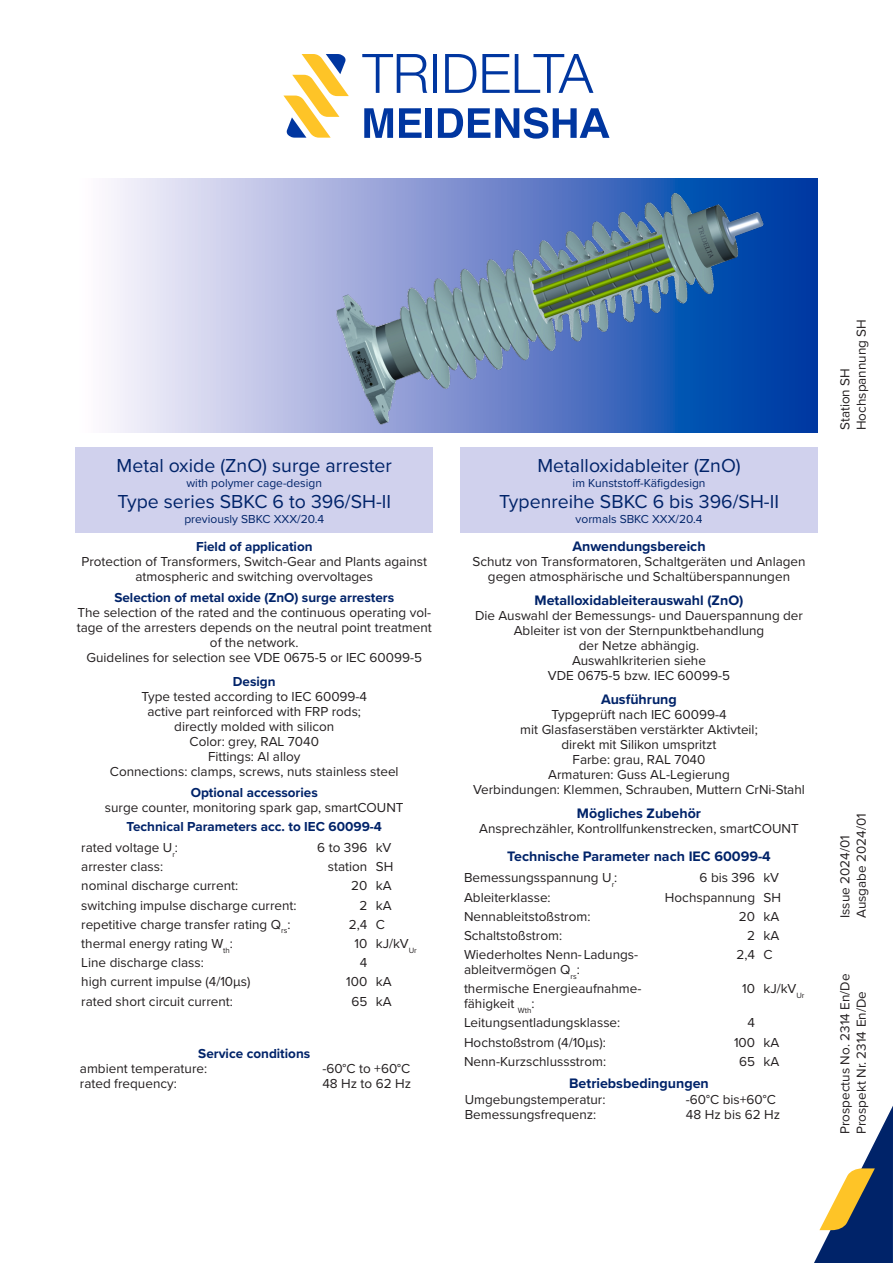
<style>
.page{position:relative;width:893px;height:1263px;background:#fff}
.page>*{position:absolute;margin:0;border:0;box-sizing:border-box;transform-origin:0 0}
.Produktreihe{font:19.5px "Proxima Nova";color:#002369}
.Zwischenüberschrift{font:700 14.25px "Proxima Nova";color:#002369}
.Text{font:700 14.25px "Proxima Nova";color:#002369}
.Text-2{font:13.5px/15px "Proxima Nova";color:#231f20;text-align:center}
.Zwischenüberschrift-2{font:700 13.5px "Proxima Nova";color:#002369}
.Tabelle{font:13.5px/15px "Proxima Nova";color:#231f20}
.Einf__Abs{font:13.5px "Proxima Nova";color:#231f20}
.Zwischenüberschrift-3{font:13.5px "Proxima Nova";color:#231f20}
.Produktreihe-2{font:12px "Proxima Nova";color:#002369}
</style>
<div class="page">
<svg style="left:814px;top:1106px;width:79px;height:157px"></svg>
<svg style="left:362px;top:54px;width:65px;height:39px"></svg>
<hr style="left:433px;top:54px;width:4px;height:39px;background:#0036a0">
<svg style="left:445px;top:54px;width:31px;height:39px"></svg>
<svg style="left:482px;top:54px;width:111px;height:39px"></svg>
<svg style="left:364px;top:108px;width:29px;height:30px"></svg>
<svg style="left:399px;top:108px;width:23px;height:30px"></svg>
<div style="left:426px;top:108px;width:6px;height:30px;background:#0036a0"></div>
<svg style="left:438px;top:107px;width:171px;height:32px"></svg>
<svg style="left:283px;top:54px;width:66px;height:84px"></svg>
<svg style="left:111px;top:179px;width:706px;height:253px;background:#d6d8ef"></svg>
<img style="left:275px;top:178px;width:539px;height:255px">
<div style="left:460px;top:447px;width:358px;height:85px;background:#d0d1ed"></div>
<div style="left:76px;top:447px;width:357px;height:85px;background:#d0d1ed"></div>
<p class="Produktreihe" style="left:117px;top:451px;width:277px">Metal oxide (ZnO) surge arrester</p>
<p class="Produktreihe-2" style="left:186px;top:474px;width:137px">with polymer cage-design</p>
<p class="Produktreihe" style="left:117px;top:487px;width:275px">Type series SBKC 6 to 396/SH-II</p>
<p class="Produktreihe-2" style="left:184px;top:510px;width:141px">previously SBKC XXX/20.4</p>
<p class="Zwischenüberschrift-2" style="left:196px;top:536px;width:118px">Field of application</p>
<p class="Text-2" style="left:81px;top:553px;width:347px">Protection of Transformers, Switch-Gear and Plants against atmospheric and switching overvoltages</p>
<p class="Zwischenüberschrift-2" style="left:114px;top:587px;width:281px">Selection of metal oxide (ZnO) surge arresters</p>
<p class="Text-2" style="left:77px;top:604px;width:356px">The selection of the rated and the continuous operating vol&shy;tage of the arresters depends on the neutral point treatment of the network.</p>
<p class="Text-2" style="left:87px;top:649px;width:337px">Guidelines for selection see VDE 0675-5 or IEC 60099-5</p>
<p class="Zwischenüberschrift-2" style="left:233px;top:671px;width:44px">Design</p>
<p class="Text-2" style="left:141px;top:688px;width:227px">Type tested according to IEC 60099-4</p>
<p class="Text-2" style="left:147px;top:703px;width:215px">active part reinforced with FRP rods;</p>
<p class="Text-2" style="left:174px;top:718px;width:162px">directly molded with silicon</p>
<p class="Text-2" style="left:190px;top:733px;width:131px">Color: grey, RAL 7040</p>
<p class="Text-2" style="left:208px;top:748px;width:94px">Fittings: Al alloy</p>
<p class="Text-2" style="left:110px;top:763px;width:290px">Connections: clamps, screws, nuts stainless steel</p>
<p class="Zwischenüberschrift-2" style="left:191px;top:782px;width:129px">Optional accessories</p>
<p class="Text-2" style="left:105px;top:799px;width:300px">surge counter, monitoring spark gap, smartCOUNT</p>
<p class="Zwischenüberschrift-2" style="left:127px;top:817px;width:257px">Technical Parameters acc. to IEC 60099-4</p>
<p class="Text-2" style="left:81px;top:839px;width:98px">rated voltage U<sub>r</sub>:</p>
<p class="Text-2" style="left:317px;top:839px;width:52px">6 to 396</p>
<p class="Text-2" style="left:376px;top:839px;width:17px">kV</p>
<p class="Text-2" style="left:81px;top:859px;width:83px">arrester class:</p>
<p class="Text-2" style="left:328px;top:859px;width:41px">station</p>
<p class="Text-2" style="left:376px;top:859px;width:19px">SH</p>
<p class="Text-2" style="left:81px;top:878px;width:158px">nominal discharge current:</p>
<p class="Text-2" style="left:351px;top:878px;width:18px">20</p>
<p class="Text-2" style="left:376px;top:878px;width:17px">kA</p>
<p class="Text-2" style="left:81px;top:897px;width:217px">switching impulse discharge current:</p>
<p class="Text-2" style="left:359px;top:897px;width:9px">2</p>
<p class="Text-2" style="left:376px;top:897px;width:17px">kA</p>
<p class="Text-2" style="left:81px;top:916px;width:211px">repetitive charge transfer rating Q<sub>rs</sub>:</p>
<p class="Text-2" style="left:349px;top:916px;width:20px">2,4</p>
<p class="Text-2" style="left:376px;top:916px;width:11px">C</p>
<p class="Text-2" style="left:81px;top:935px;width:153px">thermal energy rating W<sub>th</sub>:</p>
<p class="Text-2" style="left:355px;top:935px;width:14px">10</p>
<p class="Text-2" style="left:376px;top:935px;width:42px">kJ/kV<sub>Ur</sub></p>
<p class="Text-2" style="left:81px;top:954px;width:124px">Line discharge class:</p>
<p class="Text-2" style="left:360px;top:954px;width:9px">4</p>
<p class="Text-2" style="left:81px;top:974px;width:171px">high current impulse (4/10µs)</p>
<p class="Text-2" style="left:346px;top:974px;width:23px">100</p>
<p class="Text-2" style="left:376px;top:974px;width:17px">kA</p>
<p class="Text-2" style="left:81px;top:993px;width:153px">rated short circuit current:</p>
<p class="Text-2" style="left:351px;top:993px;width:17px">65</p>
<p class="Text-2" style="left:376px;top:993px;width:17px">kA</p>
<p class="Zwischenüberschrift-2" style="left:198px;top:1043px;width:114px">Service conditions</p>
<p class="Zwischenüberschrift-3" style="left:80px;top:1058px;width:129px">ambient temperature:</p>
<p class="Zwischenüberschrift-3" style="left:322px;top:1058px;width:90px">-60°C to +60°C</p>
<p class="Zwischenüberschrift-3" style="left:80px;top:1073px;width:98px">rated frequency:</p>
<p class="Zwischenüberschrift-3" style="left:322px;top:1073px;width:90px">48 Hz to 62 Hz</p>
<p class="Produktreihe" style="left:537px;top:451px;width:205px">Metalloxidableiter (ZnO)</p>
<p class="Produktreihe-2" style="left:573px;top:474px;width:134px">im Kunststoff-Käfigdesign</p>
<p class="Produktreihe" style="left:499px;top:487px;width:281px">Typenreihe SBKC 6 bis 396/SH-II</p>
<p class="Produktreihe-2" style="left:576px;top:510px;width:129px">vormals SBKC XXX/20.4</p>
<p class="Zwischenüberschrift" style="left:572px;top:535px;width:135px">Anwendungsbereich</p>
<p class="Text-2" style="left:472px;top:553px;width:335px">Schutz von Transformatoren, Schaltgeräten und Anlagen gegen atmosphärische und Schaltüberspannungen</p>
<p class="Zwischenüberschrift" style="left:535px;top:589px;width:210px">Metalloxidableiterauswahl (ZnO)</p>
<p class="Text-2" style="left:475px;top:607px;width:330px">Die Auswahl der Bemessungs- und Dauerspannung der<br>Ableiter ist von der Sternpunktbehandlung</p>
<p class="Text-2" style="left:579px;top:637px;width:122px">der Netze abhängig.</p>
<p class="Text-2" style="left:572px;top:652px;width:135px">Auswahlkriterien siehe</p>
<p class="Text-2" style="left:548px;top:667px;width:184px">VDE 0675-5 bzw. IEC 60099-5</p>
<p class="Zwischenüberschrift" style="left:601px;top:688px;width:77px">Ausführung</p>
<p class="Text-2" style="left:551px;top:706px;width:177px">Typgeprüft nach IEC 60099-4</p>
<p class="Text-2" style="left:520px;top:721px;width:239px">mit Glasfaserstäben verstärkter Aktivteil;</p>
<p class="Text-2" style="left:561px;top:736px;width:157px">direkt mit Silikon umspritzt</p>
<p class="Text-2" style="left:573px;top:751px;width:134px">Farbe: grau, RAL 7040</p>
<p class="Text-2" style="left:548px;top:766px;width:183px">Armaturen: Guss AL-Legierung</p>
<p class="Text-2" style="left:473px;top:781px;width:333px">Verbindungen: Klemmen, Schrauben, Muttern CrNi-Stahl</p>
<p class="Zwischenüberschrift" style="left:577px;top:802px;width:126px">Mögliches Zubehör</p>
<p class="Text-2" style="left:479px;top:820px;width:321px">Ansprechzähler, Kontrollfunkenstrecken, smartCOUNT</p>
<p class="Text" style="left:507px;top:846px;width:265px">Technische Parameter nach IEC 60099-4</p>
<p class="Text-2" style="left:464px;top:870px;width:155px">Bemessungsspannung U<sub>r</sub>:</p>
<p class="Text-2" style="left:700px;top:870px;width:57px">6 bis 396</p>
<p class="Text-2" style="left:764px;top:870px;width:17px">kV</p>
<p class="Text-2" style="left:464px;top:889px;width:88px">Ableiterklasse:</p>
<p class="Text-2" style="left:665px;top:889px;width:92px">Hochspannung</p>
<p class="Text-2" style="left:764px;top:889px;width:19px">SH</p>
<p class="Text-2" style="left:464px;top:908px;width:128px">Nennableitstoßstrom:</p>
<p class="Text-2" style="left:739px;top:908px;width:18px">20</p>
<p class="Text-2" style="left:764px;top:908px;width:17px">kA</p>
<p class="Tabelle" style="left:464px;top:927px;width:100px">Schaltstoßstrom:</p>
<p class="Text-2" style="left:747px;top:927px;width:9px">2</p>
<p class="Text-2" style="left:764px;top:927px;width:17px">kA</p>
<p class="Tabelle" style="left:464px;top:946px;width:176px">Wiederholtes Nenn- Ladungs&shy;ableitvermögen Q<sub>rs</sub>:</p>
<p class="Text-2" style="left:736px;top:946px;width:20px">2,4</p>
<p class="Text-2" style="left:764px;top:946px;width:11px">C</p>
<p class="Tabelle" style="left:464px;top:981px;width:179px">thermische Energieaufnahme&shy;fähigkeit <sub>Wth</sub>:</p>
<p class="Text-2" style="left:742px;top:981px;width:14px">10</p>
<p class="Text-2" style="left:764px;top:981px;width:42px">kJ/kV<sub>Ur</sub></p>
<p class="Text-2" style="left:464px;top:1015px;width:158px">Leitungsentladungsklasse:</p>
<p class="Text-2" style="left:747px;top:1015px;width:9px">4</p>
<p class="Text-2" style="left:464px;top:1034px;width:143px">Hochstoßstrom (4/10µs):</p>
<p class="Text-2" style="left:734px;top:1034px;width:23px">100</p>
<p class="Text-2" style="left:764px;top:1034px;width:17px">kA</p>
<p class="Text-2" style="left:464px;top:1053px;width:144px">Nenn-Kurzschlussstrom:</p>
<p class="Text-2" style="left:739px;top:1053px;width:17px">65</p>
<p class="Text-2" style="left:764px;top:1053px;width:17px">kA</p>
<p class="Zwischenüberschrift" style="left:569px;top:1072px;width:141px">Betriebsbedingungen</p>
<p class="Text-2" style="left:465px;top:1092px;width:142px">Umgebungstemperatur:</p>
<p class="Text-2" style="left:686px;top:1092px;width:91px">-60°C bis+60°C</p>
<p class="Text-2" style="left:465px;top:1107px;width:133px">Bemessungsfrequenz:</p>
<p class="Text-2" style="left:686px;top:1107px;width:96px">48 Hz bis 62 Hz</p>
<p class="Einf__Abs" style="left:851px;top:430px;width:113px;rotate:-90deg">Hochspannung SH</p>
<p class="Einf__Abs" style="left:835px;top:430px;width:63px;rotate:-90deg">Station SH</p>
<p class="Einf__Abs" style="left:851px;top:918px;width:106px;rotate:-90deg">Ausgabe 2024/01</p>
<p class="Einf__Abs" style="left:835px;top:918px;width:84px;rotate:-90deg">Issue 2024/01</p>
<p class="Einf__Abs" style="left:835px;top:1134px;width:162px;rotate:-90deg">Prospectus No. 2314 En/De</p>
<p class="Einf__Abs" style="left:851px;top:1134px;width:144px;rotate:-90deg">Prospekt Nr. 2314 En/De</p>
</div>
